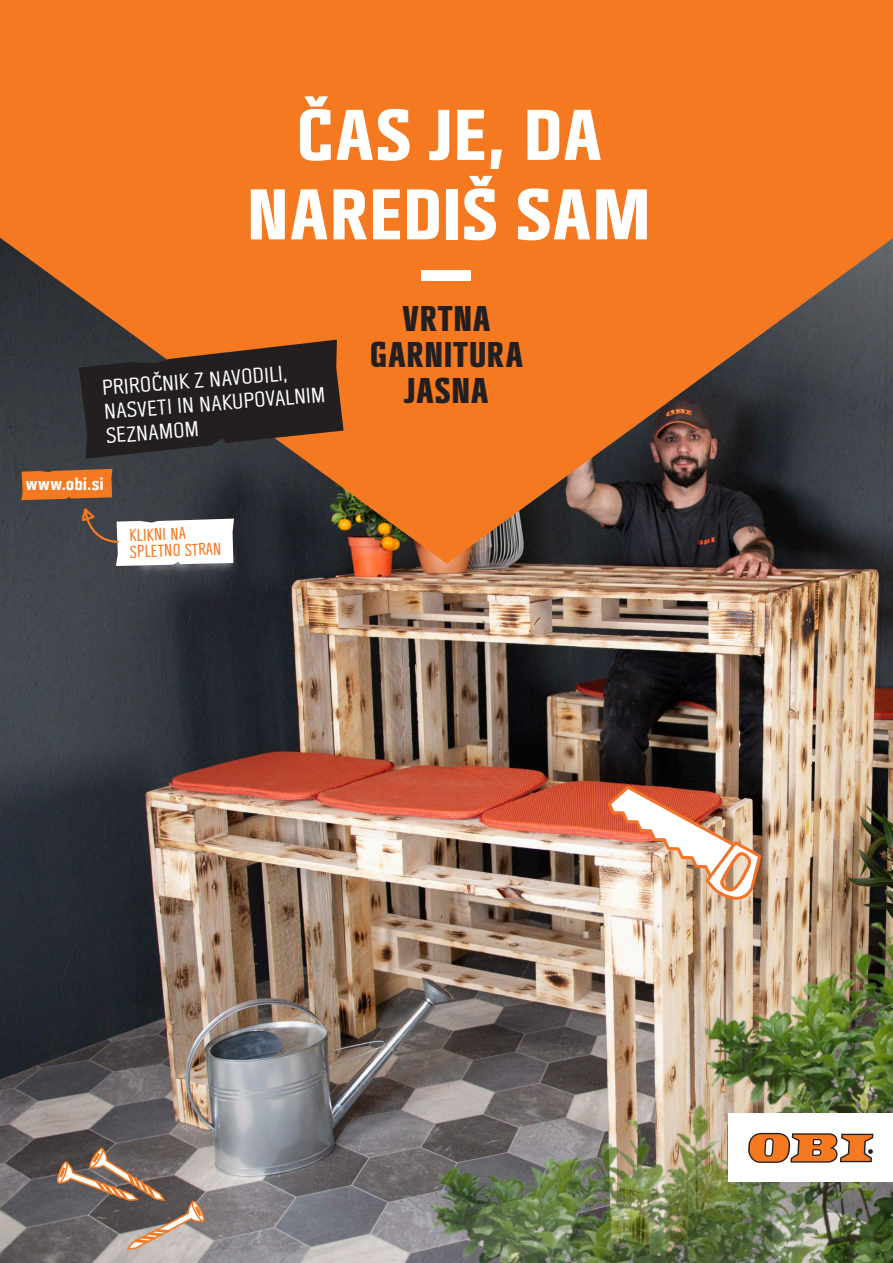
<style>
.page{position:relative;width:893px;height:1263px;background:#fff}
.page>*{position:absolute;margin:0;border:0;box-sizing:border-box;transform-origin:0 0}
.t1{font:700 75px/79.5px "Obi Sans ML";letter-spacing:.005em;color:#fff;text-align:center}
.t2{font:700 condensed 37.5px/36px "Obi Sans ML";letter-spacing:.005em;color:#231f20;text-align:center}
.t3{font:22.5px/23.7px "Obi Sans ML";color:#fff}
.t4{font:condensed 18px/16.5px "Obi Sans ML";color:#f47921}
.t5{font:700 17.4px "Obi Sans ML20";letter-spacing:.005em;color:#fff}
</style>
<div class="page">
<img style="left:0;top:564px;width:893px;height:699px">
<img style="left:416px;top:1037px;width:278px;height:226px">
<img style="left:694px;top:874px;width:199px;height:389px">
<div style="left:729px;top:1113px;width:164px;height:69px;background:#fff"></div>
<svg style="left:748px;top:1133px;width:125px;height:30px"></svg>
<svg style="left:0;top:229px;width:893px;height:335px;background:#a75e2c"></svg>
<div style="left:0;top:0;width:893px;height:229px;background:#f47921"></div>
<div style="left:262px;top:91px;width:368px;height:94px;background:#f47921"></div>
<div style="left:212px;top:170px;width:468px;height:95px;background:#f47921"></div>
<svg style="left:132px;top:566px;width:107px;height:10px"></svg>
<svg style="left:21px;top:340px;width:323px;height:226px;background:#4f443e"></svg>
<img style="left:607px;top:785px;width:154px;height:116px">
<svg style="left:56px;top:1146px;width:150px;height:104px;background:#84756e"></svg>
<div style="left:422px;top:270px;width:49px;height:11px;background:#fff"></div>
<h1 class="t1" style="left:246px;top:95px;width:407px">ČAS JE, DA<br>NAREDIŠ SAM</h1>
<p class="t3" style="left:101px;top:377px;width:223px;rotate:-5deg">PRIROČNIK Z NAVODILI,<br>NASVETI IN NAKUPOVALNIM<br>SEZNAMOM</p>
<p class="t5" style="left:26px;top:474px;width:79px">www.obi.si</p>
<p class="t4" style="left:129px;top:527px;width:93px;rotate:-2deg">KLIKNI NA<br>SPLETNO STRAN</p>
<h2 class="t2" style="left:370px;top:301px;width:155px">VRTNA<br>GARNITURA<br>JASNA</h2>
</div>
